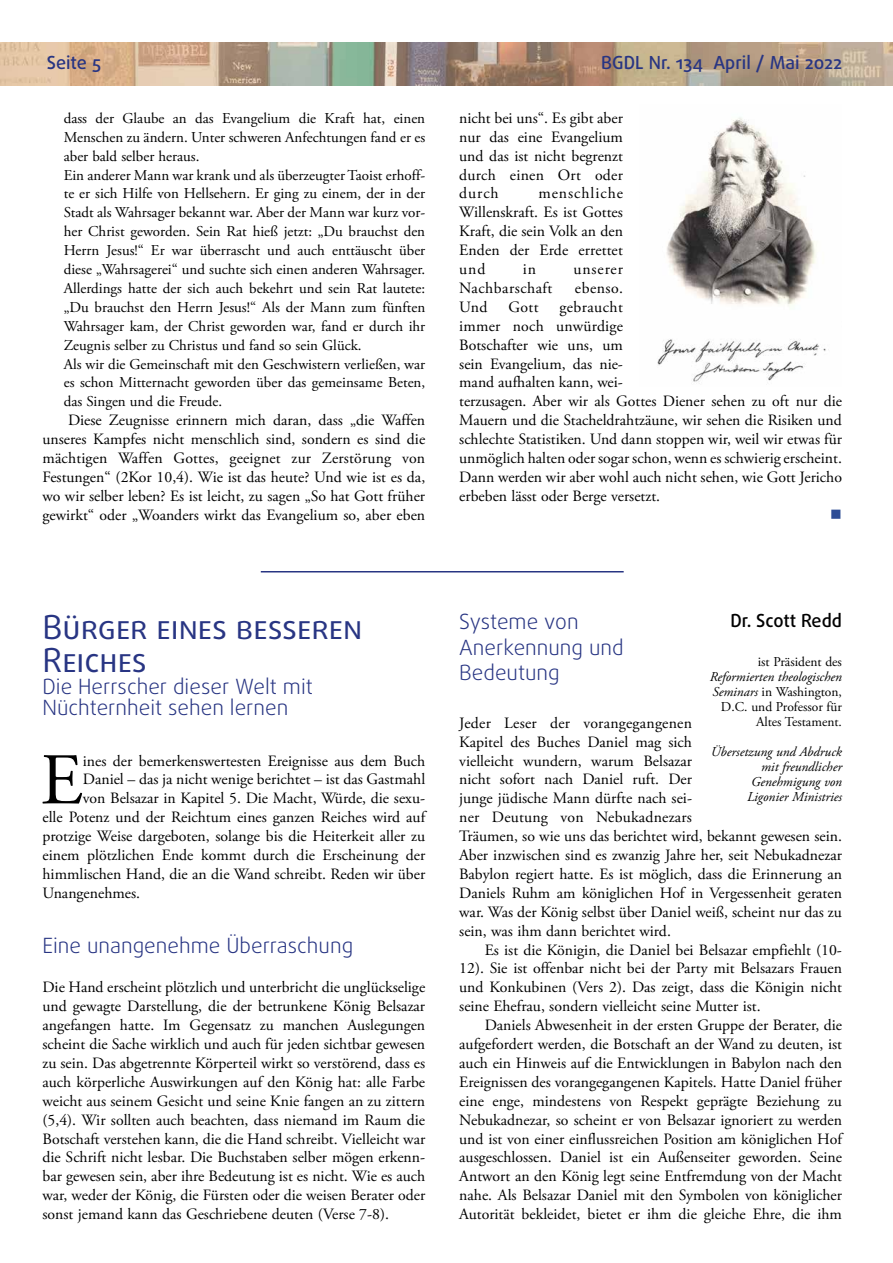
<style>
.page{position:relative;width:893px;height:1263px;background:#fff}
.page>*{position:absolute;margin:0;border:0;box-sizing:border-box;transform-origin:0 0}
.t1{font:72.75px "Adobe Garamond Pro";color:#000}
.t2{font:33px/33px "Daxline Pro";color:#283583}
.t3{font:300 21px/25.2px "Daxline Pro";color:#283583}
.t4{font:500 18px "Daxline Pro";color:#283583}
.t5{font:500 18px "Daxline Pro";color:#000}
.t6{font:15.75px/18.9px "Adobe Garamond Pro";color:#000;text-align:justify}
.t7{font:15.75px "Adobe Garamond Pro";letter-spacing:.03em;color:#000}
.t8{font:15.75px "Adobe Garamond Pro";letter-spacing:.055em;color:#000}
.t9{font:15.75px "Wingdings";color:#2d4c95}
.t10{font:15px/18.9px "Adobe Garamond Pro";color:#000}
.t11{font:13.5px/15px "Adobe Garamond Pro";color:#000;text-align:right}
.t12{font:italic 13.5px/15px "Adobe Garamond Pro";color:#000;text-align:right}
.s1{font-style:italic}
</style>
<div class="page">
<img style="left:0;top:43px;width:893px;height:42px">
<img style="left:657px;top:117px;width:169px;height:265px">
<hr style="left:261px;top:571px;width:363px;height:1px;background:#283583">
<p class="t4" style="left:47px;top:51px;width:56px">Seite 5</p>
<p class="t4" style="left:601px;top:51px;width:242px">BGDL Nr. 134 April / Mai 2022</p>
<p class="t10" style="left:64px;top:109px;width:363px">dass der Glaube an das Evangelium die Kraft hat, einen Menschen zu ändern. Unter schweren Anfechtungen fand er es aber bald selber heraus.<br>Ein anderer Mann war krank und als überzeugter Taoist erhoff&shy;te er sich Hilfe von Hellsehern. Er ging zu einem, der in der Stadt als Wahrsager bekannt war. Aber der Mann war kurz vor&shy;her Christ geworden. Sein Rat hieß jetzt: „Du brauchst den Herrn Jesus!“ Er war überrascht und auch enttäuscht über diese „Wahrsagerei“ und suchte sich einen anderen Wahrsager.<br>Allerdings hatte der sich auch bekehrt und sein Rat lautete: „Du brauchst den Herrn Jesus!“ Als der Mann zum fünften Wahrsager kam, der Christ geworden war, fand er durch ihr Zeugnis selber zu Christus und fand so sein Glück.<br>Als wir die Gemeinschaft mit den Geschwistern verließen, war es schon Mitternacht geworden über das gemeinsame Beten, das Singen und die Freude.</p>
<p class="t6" style="left:43px;top:411px;width:384px;text-indent:26px">Diese Zeugnisse erinnern mich daran, dass „die Waffen unseres Kampfes nicht menschlich sind, sondern es sind die mächtigen Waffen Gottes, geeignet zur Zerstörung von Festungen“ (2Kor 10,4). Wie ist das heute? Und wie ist es da, wo wir selber leben? Es ist leicht, zu sagen „So hat Gott früher gewirkt“ oder „Woanders wirkt das Evangelium so, aber eben</p>
<p class="t6" style="left:459px;top:109px;width:165px">nicht bei uns“. Es gibt aber nur das eine Evangelium und das ist nicht begrenzt durch einen Ort oder durch</p>
<p class="t6" style="left:459px;top:185px;width:165px;text-indent:79px">menschliche Willenskraft. Es ist Gottes Kraft, die sein Volk an den Enden der Erde errettet und</p>
<p class="t6" style="left:523px;top:260px;width:15px">in</p>
<p class="t8" style="left:573px;top:260px;width:51px">unserer</p>
<p class="t7" style="left:459px;top:278px;width:95px">Nachbarschaft</p>
<p class="t6" style="left:575px;top:279px;width:49px">ebenso.</p>
<p class="t6" style="left:459px;top:298px;width:30px">Und</p>
<p class="t6" style="left:508px;top:298px;width:32px">Gott</p>
<p class="t6" style="left:459px;top:298px;width:384px;text-align:left;text-indent:100px">gebraucht<br>immer noch unwürdige<br>Botschafter wie uns, um<br>sein Evangelium, das nie-<br>mand aufhalten kann, wei-<br>terzusagen. Aber wir als Gottes Diener sehen zu oft nur die Mauern und die Stacheldrahtzäune, wir sehen die Risiken und schlechte Statistiken. Und dann stoppen wir, weil wir etwas für unmöglich halten oder sogar schon, wenn es schwierig erscheint.<br>Dann werden wir aber wohl auch nicht sehen, wie Gott Jericho erbeben lässt oder Berge versetzt.</p>
<p class="t9" style="left:830px;top:506px;width:13px">■</p>
<h2 class="t2" style="left:43px;top:611px;width:321px">Bürger eines besseren<br>Reiches</h2>
<h3 class="t3" style="left:43px;top:675px;width:272px;line-height:21.8px">Die Herrscher dieser Welt mit<br>Nüchternheit sehen lernen</h3>
<h1 class="t1" style="left:40px;top:737px;width:44px">E</h1>
<p class="t6" style="left:83px;top:752px;width:344px">ines der bemerkenswertesten Ereignisse aus dem Buch</p>
<p class="t6" style="left:83px;top:770px;width:344px">Daniel – das ja nicht wenige berichtet – ist das Gastmahl</p>
<p class="t6" style="left:83px;top:789px;width:344px">von Belsazar in Kapitel 5. Die Macht, Würde, die sexu-</p>
<p class="t6" style="left:43px;top:808px;width:384px">elle Potenz und der Reichtum eines ganzen Reiches wird auf</p>
<p class="t6" style="left:43px;top:827px;width:384px">protzige Weise dargeboten, solange bis die Heiterkeit aller zu</p>
<p class="t6" style="left:43px;top:846px;width:384px">einem plötzlichen Ende kommt durch die Erscheinung der</p>
<p class="t6" style="left:43px;top:865px;width:384px">himmlischen Hand, die an die Wand schreibt. Reden wir über</p>
<p class="t6" style="left:43px;top:884px;width:99px">Unangenehmes.</p>
<h3 class="t3" style="left:43px;top:933px;width:312px">Eine unangenehme Überraschung</h3>
<p class="t6" style="left:43px;top:978px;width:384px">Die Hand erscheint plötzlich und unterbricht die unglückselige und gewagte Darstellung, die der betrunkene König Belsazar angefangen hatte. Im Gegensatz zu manchen Auslegungen scheint die Sache wirklich und auch für jeden sichtbar gewesen zu sein. Das abgetrennte Körperteil wirkt so verstörend, dass es auch körperliche Auswirkungen auf den König hat: alle Farbe weicht aus seinem Gesicht und seine Knie fangen an zu zittern (5,4). Wir sollten auch beachten, dass niemand im Raum die Botschaft verstehen kann, die die Hand schreibt. Vielleicht war die Schrift nicht lesbar. Die Buchstaben selber mögen erkenn&shy;bar gewesen sein, aber ihre Bedeutung ist es nicht. Wie es auch war, weder der König, die Fürsten oder die weisen Berater oder sonst jemand kann das Geschriebene deuten (Verse 7-8).</p>
<p class="t5" style="left:730px;top:609px;width:113px">Dr. Scott Redd</p>
<p class="t11" style="left:758px;top:654px;width:86px">ist Präsident des</p>
<p class="t11" style="left:710px;top:669px;width:133px"><span class="s1">Reformierten theologischen<br>Seminars</span> in Washington,<br>D.C. und Professor für<br>Altes Testament.</p>
<p class="t12" style="left:711px;top:744px;width:133px">Übersetzung und Abdruck mit freundlicher<br>Genehmigung von<br>Ligonier Ministries</p>
<h3 class="t3" style="left:459px;top:610px;width:166px">Systeme von<br>Anerkennung und<br>Bedeutung</h3>
<p class="t6" style="left:459px;top:714px;width:384px;text-align:left">Jeder Leser der vorangegangenen<br>Kapitel des Buches Daniel mag sich<br>vielleicht wundern, warum Belsazar<br>nicht sofort nach Daniel ruft. Der<br>junge jüdische Mann dürfte nach sei-<br>ner Deutung von Nebukadnezars<br>Träumen, so wie uns das berichtet wird, bekannt gewesen sein.<br>Aber inzwischen sind es zwanzig Jahre her, seit Nebukadnezar Babylon regiert hatte. Es ist möglich, dass die Erinnerung an Daniels Ruhm am königlichen Hof in Vergessenheit geraten war. Was der König selbst über Daniel weiß, scheint nur das zu sein, was ihm dann berichtet wird.</p>
<p class="t6" style="left:459px;top:941px;width:384px;text-indent:26px">Es ist die Königin, die Daniel bei Belsazar empfiehlt (10- 12). Sie ist offenbar nicht bei der Party mit Belsazars Frauen und Konkubinen (Vers 2). Das zeigt, dass die Königin nicht seine Ehefrau, sondern vielleicht seine Mutter ist.</p>
<p class="t6" style="left:459px;top:1016px;width:384px;text-indent:26px">Daniels Abwesenheit in der ersten Gruppe der Berater, die aufgefordert werden, die Botschaft an der Wand zu deuten, ist auch ein Hinweis auf die Entwicklungen in Babylon nach den Ereignissen des vorangegangenen Kapitels. Hatte Daniel früher eine enge, mindestens von Respekt geprägte Beziehung zu Nebukadnezar, so scheint er von Belsazar ignoriert zu werden und ist von einer einflussreichen Position am königlichen Hof ausgeschlossen. Daniel ist ein Außenseiter geworden. Seine Antwort an den König legt seine Entfremdung von der Macht nahe. Als Belsazar Daniel mit den Symbolen von königlicher Autorität bekleidet, bietet er ihm die gleiche Ehre, die ihm</p>
</div>
